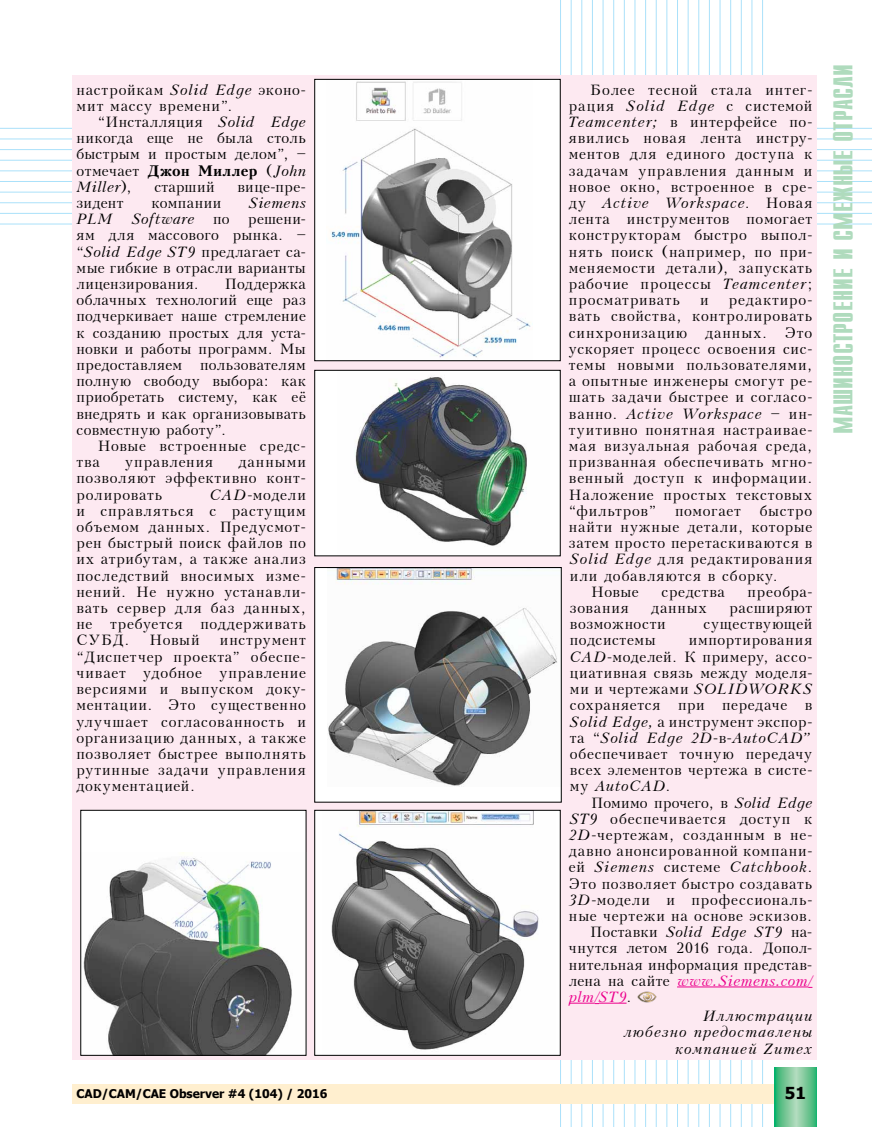
<style>
.page{position:relative;width:872px;height:1127px;background:#fff}
.page>*{position:absolute;margin:0;border:0;box-sizing:border-box;transform-origin:0 0}
.t1{font:700 22.5px "Z Compact";color:#afdbbd}
.t2{font:700 16.5px "Tahoma";color:#000}
.t3{font:15px/16.2px "Peterburg";letter-spacing:.045em;color:#000;text-align:justify}
.t4{font:italic 15px/16.2px "Peterburg";letter-spacing:.06em;color:#000;text-align:right}
.t5{font:italic 15px "Peterburg";letter-spacing:.025em;color:#ec008c}
.t6{font:15px "Peterburg";letter-spacing:.02em;color:#000}
.t7{font:15px "Peterburg";letter-spacing:.025em;color:#000}
.t8{font:15px "Peterburg";letter-spacing:.015em;color:#000}
.t9{font:italic 15px "Peterburg";letter-spacing:.005em;color:#000}
.t10{font:700 12px "Tahoma";color:#000}
.s1{font-style:italic}
.s2{font-weight:700}
.s3{font-style:normal}
.s4{font-style:normal;color:#000}
.s5{font-family:"Times New Roman"}
</style>
<div class="page">
<hr style="left:560px;top:0;width:1px;height:1127px;background:#abe1fa">
<hr style="left:571px;top:0;width:1px;height:1127px;background:#abe1fa">
<hr style="left:581px;top:0;width:1px;height:1127px;background:#abe1fa">
<hr style="left:592px;top:0;width:1px;height:1127px;background:#abe1fa">
<hr style="left:603px;top:0;width:1px;height:1127px;background:#abe1fa">
<hr style="left:613px;top:0;width:1px;height:1127px;background:#abe1fa">
<hr style="left:624px;top:0;width:1px;height:1127px;background:#abe1fa">
<hr style="left:634px;top:0;width:1px;height:1127px;background:#abe1fa">
<hr style="left:645px;top:0;width:1px;height:1127px;background:#abe1fa">
<hr style="left:656px;top:0;width:1px;height:1127px;background:#abe1fa">
<hr style="left:666px;top:0;width:1px;height:1127px;background:#abe1fa">
<hr style="left:677px;top:0;width:1px;height:1127px;background:#abe1fa">
<hr style="left:688px;top:0;width:1px;height:1127px;background:#abe1fa">
<hr style="left:698px;top:0;width:1px;height:1127px;background:#abe1fa">
<hr style="left:709px;top:0;width:1px;height:1127px;background:#abe1fa">
<hr style="left:720px;top:0;width:1px;height:1127px;background:#abe1fa">
<hr style="left:730px;top:0;width:1px;height:1127px;background:#abe1fa">
<hr style="left:741px;top:0;width:1px;height:1127px;background:#abe1fa">
<hr style="left:751px;top:0;width:1px;height:1127px;background:#abe1fa">
<hr style="left:762px;top:0;width:1px;height:1127px;background:#abe1fa">
<hr style="left:0;top:128px;width:872px;height:1px;background:#abe1fa">
<hr style="left:0;top:139px;width:872px;height:1px;background:#abe1fa">
<hr style="left:0;top:149px;width:872px;height:1px;background:#abe1fa">
<hr style="left:0;top:160px;width:872px;height:1px;background:#abe1fa">
<hr style="left:0;top:171px;width:872px;height:1px;background:#abe1fa">
<hr style="left:0;top:181px;width:872px;height:1px;background:#abe1fa">
<hr style="left:0;top:192px;width:872px;height:1px;background:#abe1fa">
<hr style="left:0;top:202px;width:872px;height:1px;background:#abe1fa">
<hr style="left:0;top:213px;width:872px;height:1px;background:#abe1fa">
<hr style="left:0;top:224px;width:872px;height:1px;background:#abe1fa">
<div style="left:72px;top:1084px;width:744px;height:19px;background:#ffefcf"></div>
<svg style="left:774px;top:1067px;width:42px;height:60px;background:#6fc695"></svg>
<div style="left:72px;top:75px;width:744px;height:985px;background:#fde9f1"></div>
<hr style="left:677px;top:986px;width:131px;height:1px;background:#ec008c">
<svg style="left:569px;top:1003px;width:57px;height:1px"></svg>
<img style="left:637px;top:991px;width:20px;height:12px">
<div style="left:315px;top:567px;width:246px;height:235px;background:#fff"></div>
<img style="left:328px;top:569px;width:229px;height:218px">
<div style="left:314px;top:567px;width:247px;height:235px;border:1px solid #000"></div>
<div style="left:81px;top:810px;width:225px;height:245px;background:#fff"></div>
<img style="left:83px;top:852px;width:209px;height:201px">
<div style="left:81px;top:810px;width:225px;height:245px;border:1px solid #000"></div>
<div style="left:315px;top:79px;width:245px;height:282px;background:#fff"></div>
<img style="left:330px;top:81px;width:201px;height:277px">
<div style="left:314px;top:79px;width:246px;height:282px;border:1px solid #000"></div>
<div style="left:315px;top:810px;width:245px;height:245px;background:#fff"></div>
<img style="left:331px;top:812px;width:208px;height:238px">
<div style="left:314px;top:810px;width:246px;height:245px;border:1px solid #000"></div>
<div style="left:315px;top:370px;width:245px;height:186px;background:#fff"></div>
<img style="left:355px;top:377px;width:172px;height:169px">
<div style="left:314px;top:370px;width:246px;height:186px;border:1px solid #000"></div>
<p class="t3" style="left:77px;top:82px;width:231px">настройкам <span class="s1">Solid Edge</span> эконо&shy;мит массу времени”.</p>
<p class="t3" style="left:77px;top:114px;width:231px;text-indent:21px">“Инсталляция <span class="s1">Solid Edge </span>никогда еще не была столь быстрым и простым делом”, – отмечает <span class="s2">Джон Миллер</span> (<span class="s1">John Miller</span>),</p>
<p class="t6" style="left:154px;top:178px;width:62px">старший</p>
<p class="t3" style="left:238px;top:179px;width:70px">вице-пре-</p>
<p class="t3" style="left:76px;top:195px;width:231px;text-indent:172px"><span class="s1">Siemens PLM Software</span> по решени&shy;ям для массового рынка. – “<span class="s1">Solid Edge ST9</span> предлагает са&shy;мые гибкие в отрасли варианты лицензирования.</p>
<p class="t3" style="left:77px;top:195px;width:49px">зидент</p>
<p class="t3" style="left:151px;top:195px;width:71px">компании</p>
<p class="t3" style="left:76px;top:276px;width:231px;text-indent:148px">Поддержка облачных технологий еще раз подчеркивает наше стремление к созданию простых для уста&shy;новки и работы программ. Мы предоставляем пользователям полную свободу выбора: как приобретать систему, как её внедрять и как организовывать совместную работу”.</p>
<p class="t3" style="left:76px;top:438px;width:231px;text-indent:21px">Новые встроенные средс&shy;тва</p>
<p class="t3" style="left:76px;top:454px;width:231px;text-indent:162px">данными позволяют эффективно конт&shy;ролировать</p>
<p class="t3" style="left:125px;top:454px;width:90px">управления</p>
<p class="t3" style="left:76px;top:487px;width:231px;text-indent:133px"><span class="s1">CAD</span>-модели и справляться с растущим объемом данных. Предусмот&shy;рен быстрый поиск файлов по их атрибутам, а также анализ последствий вносимых изме&shy;нений. Не нужно устанавли&shy;вать сервер для баз данных, не требуется поддерживать СУБД.</p>
<p class="t3" style="left:149px;top:632px;width:52px">Новый</p>
<p class="t3" style="left:76px;top:632px;width:231px;text-indent:143px">инструмент “Диспетчер проекта” обеспе&shy;чивает удобное управление версиями и выпуском доку&shy;ментации. Это существенно улучшает согласованность и организацию данных, а также позволяет быстрее выполнять рутинные задачи управления документацией.</p>
<p class="t3" style="left:569px;top:82px;width:245px;text-indent:21px">Более тесной стала интег&shy;рация <span class="s1">Solid Edge</span> с системой <span class="s1">Teamcenter;</span> в интерфейсе по&shy;явились новая лента инстру&shy;ментов для единого доступа к задачам управления данным и новое окно, встроенное в сре&shy;ду <span class="s1">Active Workspace</span>. Новая лента инструментов помогает конструкторам быстро выпол&shy;нять поиск (например, по при&shy;меняемости детали), запускать рабочие процессы <span class="s1">Teamcenter</span>; просматривать</p>
<p class="t3" style="left:569px;top:292px;width:245px;text-indent:160px">редактиро&shy;вать свойства, контролировать синхронизацию данных. Это ускоряет процесс освоения сис&shy;темы новыми пользователями, а опытные инженеры смогут ре&shy;шать задачи быстрее и согласо&shy;ванно. <span class="s1">Active Workspace</span> – ин&shy;туитивно понятная настраивае&shy;мая визуальная рабочая среда, призванная обеспечивать мгно&shy;венный доступ к информации.<br>Наложение простых текстовых “фильтров”</p>
<p class="t3" style="left:700px;top:292px;width:10px">и</p>
<p class="t3" style="left:675px;top:503px;width:67px">помогает</p>
<p class="t3" style="left:760px;top:503px;width:54px">быстро</p>
<p class="t3" style="left:569px;top:519px;width:245px">найти нужные детали, которые</p>
<p class="t3" style="left:569px;top:535px;width:245px">затем просто перетаскиваются в</p>
<p class="t3" style="left:570px;top:551px;width:244px"><span class="s1">Solid Edge</span> для редактирования</p>
<p class="t3" style="left:570px;top:568px;width:209px">или добавляются в сборку.</p>
<p class="t3" style="left:591px;top:584px;width:49px">Новые</p>
<p class="t3" style="left:661px;top:584px;width:65px">средства</p>
<p class="t3" style="left:747px;top:584px;width:66px">преобра-</p>
<p class="t3" style="left:570px;top:600px;width:60px">зования</p>
<p class="t3" style="left:651px;top:600px;width:57px">данных</p>
<p class="t3" style="left:729px;top:600px;width:84px">расширяют</p>
<p class="t3" style="left:570px;top:616px;width:97px">возможности</p>
<p class="t3" style="left:703px;top:616px;width:110px">существующей</p>
<p class="t3" style="left:570px;top:632px;width:87px">подсистемы</p>
<p class="t3" style="left:570px;top:632px;width:244px;text-indent:119px">импортирования <span class="s1">CAD</span>-моделей. К примеру, ассо&shy;циативная связь между моделя&shy;ми и чертежами <span class="s1">SOLIDWORKS </span>сохраняется при передаче в <span class="s1">Solid Edge,</span> а инструмент экспор&shy;та “<span class="s1">Solid Edge 2D</span>-в-<span class="s1">AutoCAD” </span>обеспечивает точную передачу всех элементов чертежа в систе&shy;му <span class="s1">AutoCAD</span>.</p>
<p class="t8" style="left:591px;top:794px;width:223px">Помимо прочего, в <span class="s1">Solid Edge</span></p>
<p class="t3" style="left:570px;top:811px;width:244px"><span class="s1">ST9</span> обеспечивается доступ к</p>
<p class="t3" style="left:569px;top:827px;width:245px"><span class="s1">2D</span>-чертежам, созданным в не-</p>
<p class="t3" style="left:569px;top:843px;width:245px">давно анонсированной компани-</p>
<p class="t4" style="left:569px;top:859px;width:245px"><span class="s3">ей</span> Siemens <span class="s3">системе</span> Catchbook<span class="s3">.</span></p>
<p class="t3" style="left:569px;top:875px;width:245px">Это позволяет быстро создавать</p>
<p class="t3" style="left:569px;top:892px;width:245px"><span class="s1">3D</span>-модели и профессиональ-</p>
<p class="t3" style="left:569px;top:908px;width:245px">ные чертежи на основе эскизов.</p>
<p class="t9" style="left:590px;top:924px;width:224px"><span class="s3">Поставки</span> Solid Edge ST9 <span class="s3">на-</span></p>
<p class="t6" style="left:569px;top:940px;width:245px">чнутся летом 2016 года. Допол-</p>
<p class="t7" style="left:569px;top:956px;width:245px">нительная информация представ-</p>
<p class="t5" style="left:569px;top:972px;width:245px"><span class="s4">лена на сайте</span> www.Siemens.com<span class="s5">/</span></p>
<p class="t5" style="left:569px;top:988px;width:64px">plm<span class="s5">/</span>ST9<span class="s4">.</span></p>
<p class="t4" style="left:624px;top:1008px;width:190px">Иллюстрации<br>любезно предоставлены компанией Zumex</p>
<p class="t10" style="left:77px;top:1085px;width:252px">CAD/cam/cae Observer #4 (104) / 2016</p>
<p class="t2" style="left:785px;top:1081px;width:23px">51</p>
<h1 class="t1" style="left:826px;top:433px;width:371px;rotate:-90deg">МАШИНОСТРОЕНИЕ И СМЕЖНЫЕ ОТРАСЛИ</h1>
</div>
